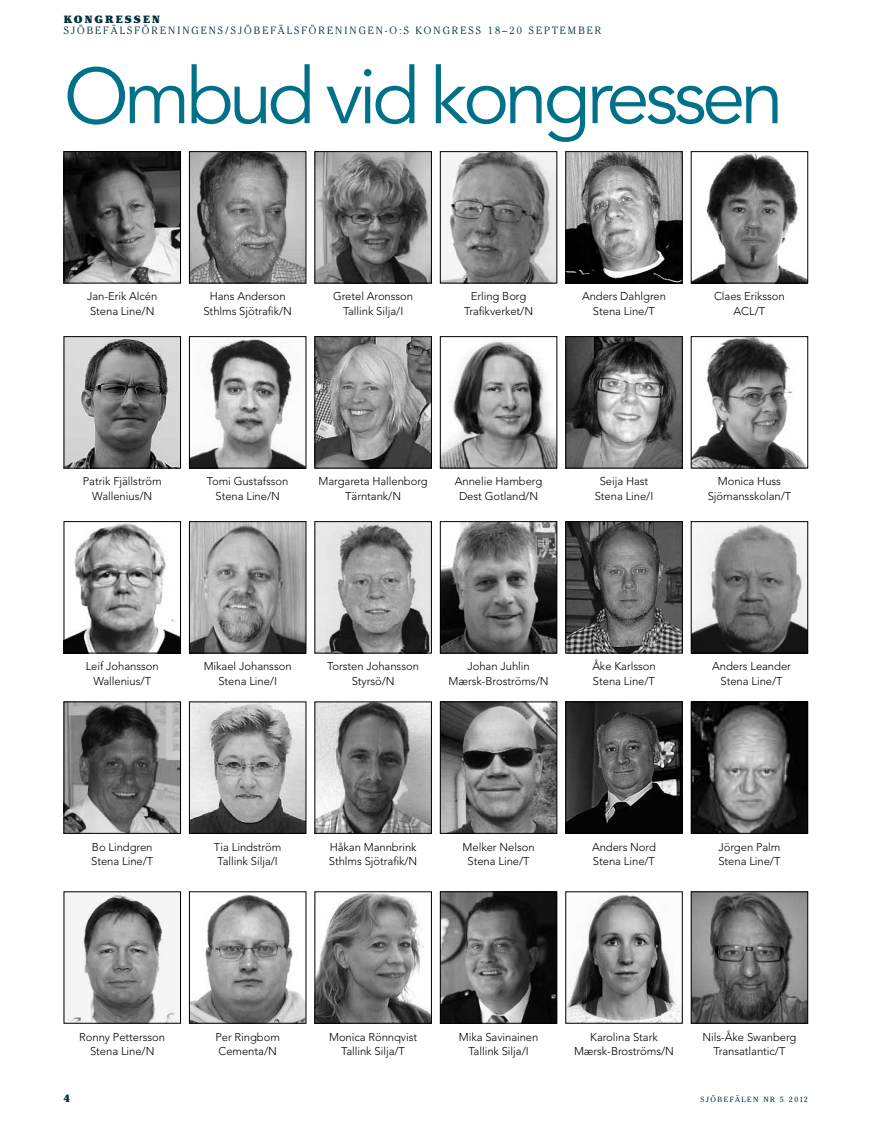
<style>
.page{position:relative;width:893px;height:1127px;background:#fff}
.page>*{position:absolute;margin:0;border:0;box-sizing:border-box;transform-origin:0 0}
.t1{font:78px "Avenir";letter-spacing:-.06em;color:#007188}
.t2{font:300 11.25px/14.2px "Avenir";letter-spacing:-.005em;color:#000;text-align:center}
.t3{font:300 10.5px "Cheltenham";letter-spacing:.2em;color:#00303e}
.t4{font:900 10.5px "Cheltenham";letter-spacing:.2em;color:#00303e}
.t5{font:7.5px "Cheltenham";letter-spacing:.2em;color:#00303e}
</style>
<div class="page">
<img style="left:66px;top:153px;width:113px;height:128px">
<div style="left:64px;top:151px;width:117px;height:132px;border:1px solid #000"></div>
<img style="left:191px;top:153px;width:113px;height:128px">
<div style="left:189px;top:151px;width:117px;height:132px;border:1px solid #000"></div>
<img style="left:317px;top:153px;width:113px;height:128px">
<div style="left:315px;top:151px;width:117px;height:132px;border:1px solid #000"></div>
<img style="left:442px;top:153px;width:113px;height:128px">
<div style="left:440px;top:151px;width:117px;height:132px;border:1px solid #000"></div>
<img style="left:568px;top:153px;width:112px;height:128px">
<div style="left:566px;top:151px;width:116px;height:132px;border:1px solid #000"></div>
<img style="left:693px;top:153px;width:113px;height:128px">
<div style="left:691px;top:151px;width:117px;height:132px;border:1px solid #000"></div>
<img style="left:66px;top:338px;width:113px;height:128px">
<div style="left:64px;top:336px;width:117px;height:132px;border:1px solid #000"></div>
<img style="left:191px;top:339px;width:113px;height:127px">
<div style="left:189px;top:336px;width:117px;height:132px;border:1px solid #000"></div>
<img style="left:317px;top:338px;width:113px;height:128px">
<div style="left:315px;top:336px;width:117px;height:132px;border:1px solid #000"></div>
<img style="left:442px;top:340px;width:113px;height:126px">
<div style="left:440px;top:336px;width:117px;height:132px;border:1px solid #000"></div>
<img style="left:568px;top:338px;width:112px;height:128px">
<div style="left:566px;top:336px;width:116px;height:132px;border:1px solid #000"></div>
<img style="left:693px;top:338px;width:113px;height:128px">
<div style="left:691px;top:336px;width:117px;height:132px;border:1px solid #000"></div>
<img style="left:66px;top:523px;width:113px;height:128px">
<div style="left:64px;top:521px;width:117px;height:132px;border:1px solid #000"></div>
<img style="left:191px;top:523px;width:113px;height:128px">
<div style="left:189px;top:521px;width:117px;height:132px;border:1px solid #000"></div>
<img style="left:317px;top:523px;width:113px;height:128px">
<div style="left:315px;top:521px;width:117px;height:132px;border:1px solid #000"></div>
<img style="left:442px;top:523px;width:113px;height:128px">
<div style="left:440px;top:521px;width:117px;height:132px;border:1px solid #000"></div>
<img style="left:568px;top:523px;width:112px;height:128px">
<div style="left:566px;top:521px;width:116px;height:132px;border:1px solid #000"></div>
<img style="left:693px;top:523px;width:113px;height:128px">
<div style="left:691px;top:521px;width:117px;height:132px;border:1px solid #000"></div>
<img style="left:66px;top:704px;width:113px;height:127px">
<div style="left:64px;top:702px;width:117px;height:131px;border:1px solid #000"></div>
<img style="left:191px;top:704px;width:113px;height:127px">
<div style="left:189px;top:702px;width:117px;height:131px;border:1px solid #000"></div>
<img style="left:317px;top:704px;width:113px;height:127px">
<div style="left:315px;top:702px;width:117px;height:131px;border:1px solid #000"></div>
<img style="left:442px;top:704px;width:113px;height:127px">
<div style="left:440px;top:702px;width:117px;height:131px;border:1px solid #000"></div>
<img style="left:568px;top:704px;width:112px;height:127px">
<div style="left:566px;top:702px;width:116px;height:131px;border:1px solid #000"></div>
<img style="left:693px;top:704px;width:113px;height:127px">
<div style="left:691px;top:702px;width:117px;height:131px;border:1px solid #000"></div>
<img style="left:66px;top:893px;width:113px;height:128px">
<img style="left:191px;top:894px;width:113px;height:127px">
<div style="left:189px;top:891px;width:117px;height:132px;border:1px solid #000"></div>
<img style="left:317px;top:893px;width:113px;height:128px">
<div style="left:315px;top:891px;width:117px;height:132px;border:1px solid #000"></div>
<img style="left:442px;top:893px;width:113px;height:128px">
<div style="left:440px;top:891px;width:117px;height:132px;border:1px solid #000"></div>
<img style="left:568px;top:895px;width:112px;height:126px">
<img style="left:693px;top:893px;width:113px;height:128px">
<div style="left:691px;top:891px;width:117px;height:132px;border:1px solid #000"></div>
<p class="t4" style="left:64px;top:13px;width:98px">KONGRESSEN</p>
<p class="t3" style="left:64px;top:24px;width:41px">SJÖBEFÄLSFÖRENINGENS</p>
<p class="t3" style="left:225px;top:24px;width:47px">/SJÖ BEFÄLSFÖRENINGEN-O</p>
<p class="t3" style="left:399px;top:24px;width:26px">:S KONGRESS</p>
<p class="t3" style="left:488px;top:24px;width:50px">18–20 SEPTEM</p>
<p class="t3" style="left:578px;top:24px;width:17px">BER</p>
<h1 class="t1" style="left:64px;top:51px;width:722px">Ombud vid kongressen</h1>
<p class="t2" style="left:87px;top:289px;width:72px;text-align:left">Jan-Erik Alcén<br>Stena Line/N</p>
<p class="t2" style="left:203px;top:289px;width:88px">Hans Anderson<br>Sthlms Sjötrafik/N</p>
<p class="t2" style="left:464px;top:289px;width:68px">Erling Borg<br>Trafikverket/N</p>
<p class="t2" style="left:582px;top:289px;width:85px">Anders Dahlgren<br>Stena Line/T</p>
<p class="t2" style="left:333px;top:289px;width:82px">Gretel Aronsson<br>Tallink Silja/I</p>
<p class="t2" style="left:734px;top:289px;width:53px;text-align:left;text-indent:-20px">Claes Eriksson<br>ACL</p>
<p class="t2" style="left:755px;top:304px;width:12px">/T</p>
<p class="t2" style="left:83px;top:474px;width:80px">Patrik Fjällström<br>Wallenius/N</p>
<p class="t2" style="left:207px;top:474px;width:83px">Tomi Gustafsson<br>Stena Line/N</p>
<p class="t2" style="left:319px;top:474px;width:111px">Margareta Hallenborg<br>Tärntank/N</p>
<p class="t2" style="left:595px;top:474px;width:58px">Seija Hast<br>Stena Line/I</p>
<p class="t2" style="left:455px;top:474px;width:89px">Annelie Hamberg<br>Dest Gotland/N</p>
<p class="t2" style="left:708px;top:474px;width:85px">Monica Huss<br>Sjömansskolan/T</p>
<p class="t2" style="left:86px;top:659px;width:75px">Leif Johansson<br>Wallenius/T</p>
<p class="t2" style="left:204px;top:659px;width:89px">M ikael Johansson<br>Stena Line/I</p>
<p class="t2" style="left:592px;top:659px;width:65px;text-align:left">Åke Karlsson<br>Stena Line/T</p>
<p class="t2" style="left:449px;top:659px;width:99px">Johan Juhlin<br>M ærsk-B roströms/N</p>
<p class="t2" style="left:712px;top:659px;width:80px">Anders Leander<br>Stena Line/T</p>
<p class="t2" style="left:327px;top:659px;width:93px">Torsten Johansson<br>Styrsö/N</p>
<p class="t2" style="left:91px;top:839px;width:63px;text-align:left">Bo Lindgren<br>Stena Line/T</p>
<p class="t2" style="left:214px;top:839px;width:69px">Tia Lindström<br>Tallink Silja/I</p>
<p class="t2" style="left:329px;top:839px;width:89px;text-align:left">Håkan Mannbrink<br>Sthlms Sjötrafik/N</p>
<p class="t2" style="left:463px;top:839px;width:74px">Melker Nelson<br>Stena Line/T</p>
<p class="t2" style="left:592px;top:839px;width:65px;text-align:left">Anders Nord<br>Stena Line/T</p>
<p class="t2" style="left:718px;top:839px;width:64px;text-align:left">Jörgen Palm<br>Stena Line/T</p>
<p class="t2" style="left:215px;top:1029px;width:66px;text-align:left">Per Ringbom<br>Cementa/N</p>
<p class="t2" style="left:79px;top:1029px;width:87px">Ronny Pettersson<br>Stena Line/N</p>
<p class="t2" style="left:459px;top:1029px;width:81px">Mika Savinainen<br>Tallink Silja/I</p>
<p class="t2" style="left:329px;top:1029px;width:90px">Monica Rönnqvist<br>Tallink Silja/T</p>
<p class="t2" style="left:574px;top:1029px;width:99px">Karolina Stark<br>M ærsk-B roströms/N</p>
<p class="t2" style="left:702px;top:1029px;width:95px">N ils-Åke Swanberg<br>Transatlantic/T</p>
<p class="t4" style="left:64px;top:1091px;width:8px">4</p>
<p class="t5" style="left:700px;top:1094px;width:109px">SJÖBEFÄLEN NR 5 2012</p>
</div>
